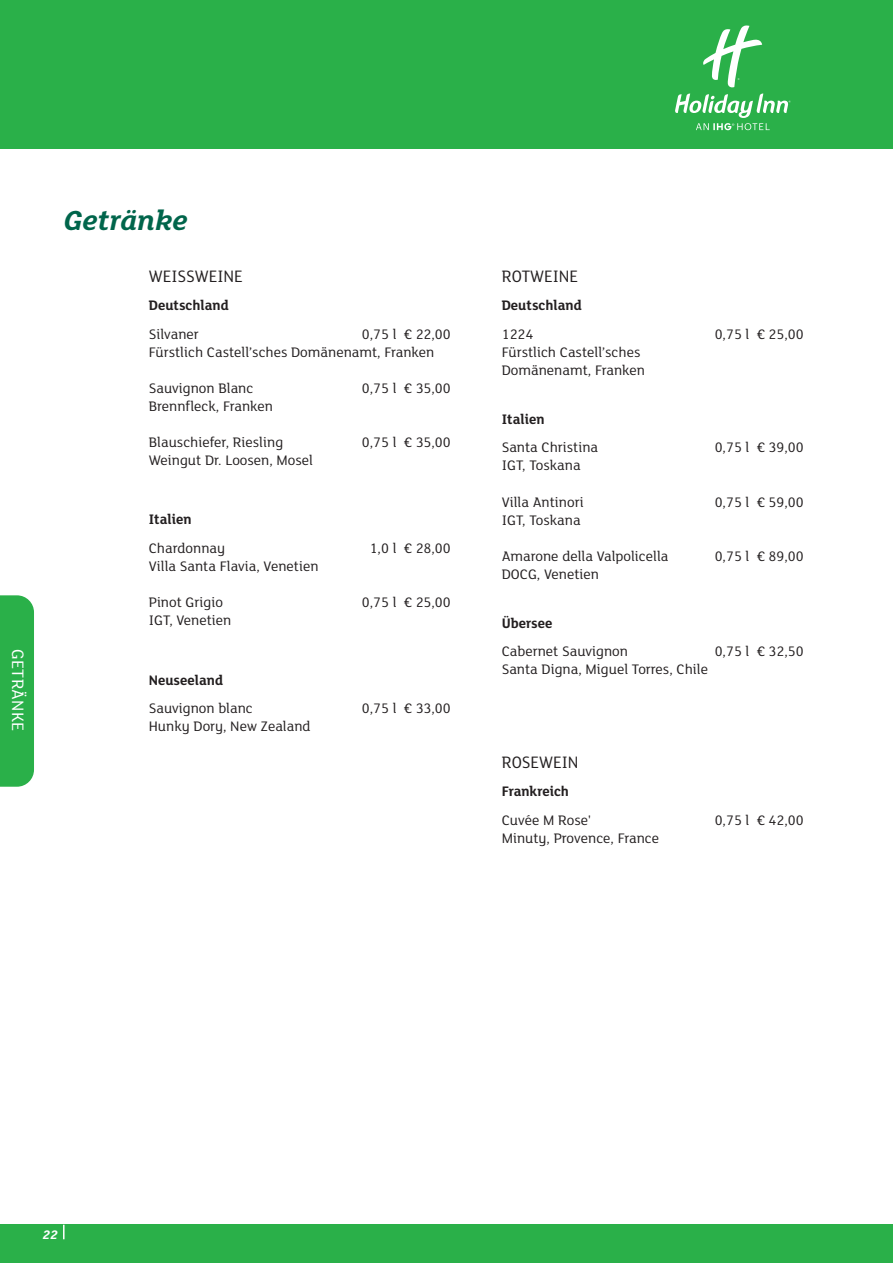
<style>
.page{position:relative;width:893px;height:1263px;background:#fff}
.page>*{position:absolute;margin:0;border:0;box-sizing:border-box;transform-origin:0 0}
.Seitenüberschrift{font:italic 700 30px "FS Lola";color:#00654b}
.Grundschrift_fett{font:18px "FS Lola";color:#231f20;scale:.95 1}
.t1{font:18px "FS Lola";letter-spacing:.02em;color:#fff}
.Grundtext2{font:15px/18px "FS Lola";color:#231f20}
.Grundschrift_fett-2{font:700 15px "FS Lola";color:#231f20;scale:.95 1}
.t2{font:italic 700 13.5px "FS Lola";color:#fff}
</style>
<div class="page">
<div style="left:0;top:1225px;width:893px;height:38px;background:#2ab049"></div>
<svg style="left:63px;top:1225px;width:2px;height:14px"></svg>
<div style="left:0;top:0;width:893px;height:149px;background:#2ab049"></div>
<svg style="left:675px;top:26px;width:115px;height:104px"></svg>
<div style="left:0;top:595px;width:34px;height:192px;background:#2ab049"></div>
<p class="t1" style="left:30px;top:649px;width:84px;rotate:90deg">GETRÄNKE</p>
<p class="Seitenüberschrift" style="left:64px;top:199px;width:126px">Getränke</p>
<p class="Grundschrift_fett" style="left:149px;top:264px;width:100px">WEISSWEINE</p>
<p class="Grundschrift_fett-2" style="left:149px;top:295px;width:86px">Deutschland</p>
<p class="Grundtext2" style="left:149px;top:324px;width:52px">Silvaner</p>
<p class="Grundtext2" style="left:149px;top:324px;width:303px;text-indent:213px">0,75 l € 22,00<br>Fürstlich Castell’sches Domänenamt, Franken</p>
<p class="Grundtext2" style="left:149px;top:378px;width:106px">Sauvignon Blanc</p>
<p class="Grundtext2" style="left:362px;top:378px;width:90px">0,75 l € 35,00</p>
<p class="Grundtext2" style="left:149px;top:396px;width:126px">Brennfleck, Franken</p>
<p class="Grundtext2" style="left:149px;top:433px;width:136px">Blauschiefer, Riesling</p>
<p class="Grundtext2" style="left:362px;top:433px;width:90px">0,75 l € 35,00</p>
<p class="Grundtext2" style="left:149px;top:451px;width:166px">Weingut Dr. Loosen, Mosel</p>
<p class="Grundschrift_fett-2" style="left:149px;top:509px;width:47px">Italien</p>
<p class="Grundtext2" style="left:149px;top:538px;width:78px">Chardonnay</p>
<p class="Grundtext2" style="left:370px;top:538px;width:83px">1,0 l € 28,00</p>
<p class="Grundtext2" style="left:149px;top:556px;width:171px">Villa Santa Flavia, Venetien</p>
<p class="Grundtext2" style="left:149px;top:593px;width:76px">Pinot Grigio</p>
<p class="Grundtext2" style="left:362px;top:593px;width:90px">0,75 l € 25,00</p>
<p class="Grundtext2" style="left:149px;top:611px;width:84px">IGT, Venetien</p>
<p class="Grundschrift_fett-2" style="left:149px;top:669px;width:80px">Neuseeland</p>
<p class="Grundtext2" style="left:149px;top:699px;width:105px">Sauvignon blanc</p>
<p class="Grundtext2" style="left:362px;top:699px;width:90px">0,75 l € 33,00</p>
<p class="Grundtext2" style="left:149px;top:717px;width:163px">Hunky Dory, New Zealand</p>
<p class="Grundschrift_fett" style="left:502px;top:264px;width:82px">ROTWEINE</p>
<p class="Grundschrift_fett-2" style="left:502px;top:295px;width:86px">Deutschland</p>
<p class="Grundtext2" style="left:502px;top:324px;width:33px">1224</p>
<p class="Grundtext2" style="left:715px;top:324px;width:90px">0,75 l € 25,00</p>
<p class="Grundtext2" style="left:502px;top:342px;width:145px">Fürstlich Castell’sches<br>Domänenamt, Franken</p>
<p class="Grundschrift_fett-2" style="left:502px;top:409px;width:47px">Italien</p>
<p class="Grundtext2" style="left:502px;top:438px;width:98px">Santa Christina</p>
<p class="Grundtext2" style="left:715px;top:438px;width:90px">0,75 l € 39,00</p>
<p class="Grundtext2" style="left:502px;top:456px;width:80px">IGT, Toskana</p>
<p class="Grundtext2" style="left:502px;top:492px;width:83px">Villa Antinori</p>
<p class="Grundtext2" style="left:715px;top:492px;width:90px">0,75 l € 59,00</p>
<p class="Grundtext2" style="left:502px;top:510px;width:80px">IGT, Toskana</p>
<p class="Grundtext2" style="left:502px;top:546px;width:168px">Amarone della Valpolicella</p>
<p class="Grundtext2" style="left:715px;top:546px;width:90px">0,75 l € 89,00</p>
<p class="Grundtext2" style="left:502px;top:564px;width:99px">DOCG, Venetien</p>
<p class="Grundschrift_fett-2" style="left:502px;top:612px;width:55px">Übersee</p>
<p class="Grundtext2" style="left:502px;top:642px;width:128px">Cabernet Sauvignon</p>
<p class="Grundtext2" style="left:715px;top:642px;width:90px">0,75 l € 32,50</p>
<p class="Grundtext2" style="left:502px;top:660px;width:208px">Santa Digna, Miguel Torres, Chile</p>
<p class="Grundschrift_fett" style="left:502px;top:750px;width:82px">ROSEWEIN</p>
<p class="Grundschrift_fett-2" style="left:502px;top:781px;width:72px">Frankreich</p>
<p class="Grundtext2" style="left:502px;top:810px;width:91px">Cuvée M Rose'</p>
<p class="Grundtext2" style="left:715px;top:810px;width:90px">0,75 l € 42,00</p>
<p class="Grundtext2" style="left:502px;top:828px;width:159px">Minuty, Provence, France</p>
<p class="t2" style="left:43px;top:1225px;width:17px">22</p>
</div>
